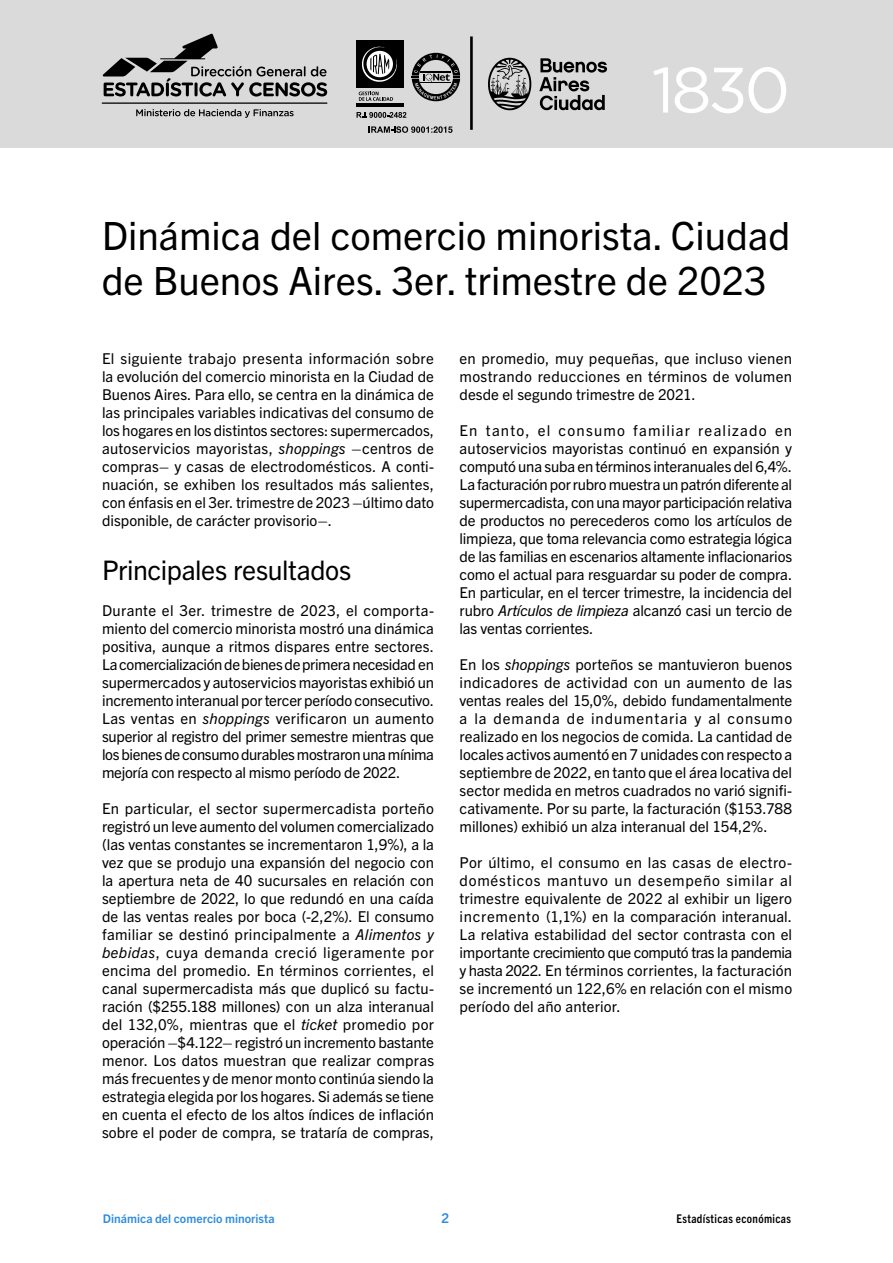
<style>
.page{position:relative;width:893px;height:1263px;background:#fff}
.page>*{position:absolute;margin:0;border:0;box-sizing:border-box;transform-origin:0 0}
.t1{font:64.05px "Gotham";color:#fff}
.t2{font:39px/45px "Trade Gothic Next LT Pro";color:#000}
.t3{font:27px "Trade Gothic Next LT Pro";letter-spacing:-.015em;color:#000}
.t4{font:15px/18px "Trade Gothic Next LT Pro";color:#000;text-align:justify}
.t5{font:700 13.5px "Trade Gothic Next LT Pro";color:#2f8ddd}
.t6{font:700 12px "Trade Gothic Next LT Pro";color:#2f8ddd}
.t7{font:700 condensed 12px "Trade Gothic Next LT Pro";letter-spacing:.03em;color:#000}
.s1{font-style:italic}
</style>
<div class="page">
<div style="left:0;top:0;width:893px;height:148px;background:#dadada"></div>
<hr style="left:470px;top:36px;width:3px;height:94px;background:#000">
<svg style="left:488px;top:58px;width:43px;height:52px"></svg>
<svg style="left:539px;top:58px;width:68px;height:52px"></svg>
<div style="left:356px;top:40px;width:48px;height:48px;background:#000"></div>
<hr style="left:356px;top:103px;width:48px;height:4px;background:#000">
<svg style="left:361px;top:46px;width:36px;height:36px"></svg>
<svg style="left:359px;top:92px;width:34px;height:9px"></svg>
<svg style="left:357px;top:112px;width:49px;height:6px"></svg>
<svg style="left:412px;top:53px;width:48px;height:48px"></svg>
<svg style="left:369px;top:126px;width:83px;height:7px"></svg>
<hr style="left:102px;top:102px;width:225px;height:2px;background:#000">
<svg style="left:136px;top:109px;width:158px;height:9px"></svg>
<svg style="left:103px;top:34px;width:224px;height:63px"></svg>
<h1 class="t1" style="left:652px;top:49px;width:140px">1830</h1>
<h2 class="t2" style="left:102px;top:210px;width:690px">Dinámica del comercio minorista. Ciudad de Buenos Aires. 3er. trimestre de 2023</h2>
<p class="t4" style="left:102px;top:348px;width:333px">El siguiente trabajo presenta información sobre la evolución del comercio minorista en la Ciudad de Buenos Aires. Para ello, se centra en la dinámica de las principales variables indicativas del consumo de los hogares en los distintos sectores: supermercados, autoservicios mayoristas, <span class="s1">shoppings</span> –centros de compras– y casas de electrodomésticos. A conti&shy;nuación, se exhiben los resultados más salientes, con énfasis en el 3er. trimestre de 2023 –último dato disponible, de carácter provisorio–.</p>
<h3 class="t3" style="left:102px;top:551px;width:251px">Principales resultados</h3>
<p class="t4" style="left:102px;top:600px;width:334px">Durante el 3er. trimestre de 2023, el comporta&shy;miento del comercio minorista mostró una dinámica positiva, aunque a ritmos dispares entre sectores.<br>La comercialización de bienes de primera necesidad en supermercados y autoservicios mayoristas exhibió un incremento interanual por tercer período consecutivo.<br>Las ventas en <span class="s1">shoppings</span> verificaron un aumento superior al registro del primer semestre mientras que los bienes de consumo durables mostraron una mínima mejoría con respecto al mismo período de 2022.</p>
<p class="t4" style="left:102px;top:798px;width:334px">En particular, el sector supermercadista porteño registró un leve aumento del volumen comercializado (las ventas constantes se incrementaron 1,9%), a la vez que se produjo una expansión del negocio con la apertura neta de 40 sucursales en relación con septiembre de 2022, lo que redundó en una caída de las ventas reales por boca (-2,2%). El consumo familiar se destinó principalmente a <span class="s1">Alimentos y bebidas</span>, cuya demanda creció ligeramente por encima del promedio. En términos corrientes, el canal supermercadista más que duplicó su factu&shy;ración ($255.188 millones) con un alza interanual del 132,0%, mientras que el <span class="s1">ticket</span> promedio por operación –$4.122– registró un incremento bastante menor. Los datos muestran que realizar compras más frecuentes y de menor monto continúa siendo la estrategia elegida por los hogares. Si además se tiene en cuenta el efecto de los altos índices de inflación sobre el poder de compra, se trataría de compras,</p>
<p class="t4" style="left:460px;top:348px;width:334px">en promedio, muy pequeñas, que incluso vienen mostrando reducciones en términos de volumen desde el segundo trimestre de 2021.</p>
<p class="t4" style="left:460px;top:420px;width:334px">En tanto, el consumo familiar realizado en autoservicios mayoristas continuó en expansión y computó una suba en términos interanuales del 6,4%.<br>La facturación por rubro muestra un patrón diferente al supermercadista, con una mayor participación relativa de productos no perecederos como los artículos de limpieza, que toma relevancia como estrategia lógica de las familias en escenarios altamente inflacionarios como el actual para resguardar su poder de compra.<br>En particular, en el tercer trimestre, la incidencia del rubro <span class="s1">Artículos de limpieza</span> alcanzó casi un tercio de las ventas corrientes.</p>
<p class="t4" style="left:460px;top:654px;width:334px">En los <span class="s1">shoppings</span> porteños se mantuvieron buenos indicadores de actividad con un aumento de las ventas reales del 15,0%, debido fundamentalmente a la demanda de indumentaria y al consumo realizado en los negocios de comida. La cantidad de locales activos aumentó en 7 unidades con respecto a septiembre de 2022, en tanto que el área locativa del sector medida en metros cuadrados no varió signifi&shy;cativamente. Por su parte, la facturación ($153.788 millones) exhibió un alza interanual del 154,2%.</p>
<p class="t4" style="left:460px;top:852px;width:334px">Por último, el consumo en las casas de electro&shy;domésticos mantuvo un desempeño similar al trimestre equivalente de 2022 al exhibir un ligero incremento (1,1%) en la comparación interanual.<br>La relativa estabilidad del sector contrasta con el importante crecimiento que computó tras la pandemia y hasta 2022. En términos corrientes, la facturación se incrementó un 122,6% en relación con el mismo período del año anterior.</p>
<p class="t6" style="left:103px;top:1210px;width:173px">Dinámica del comercio minorista</p>
<p class="t5" style="left:442px;top:1209px;width:9px">2</p>
<p class="t7" style="left:676px;top:1211px;width:116px">Estadísticas económicas</p>
</div>
